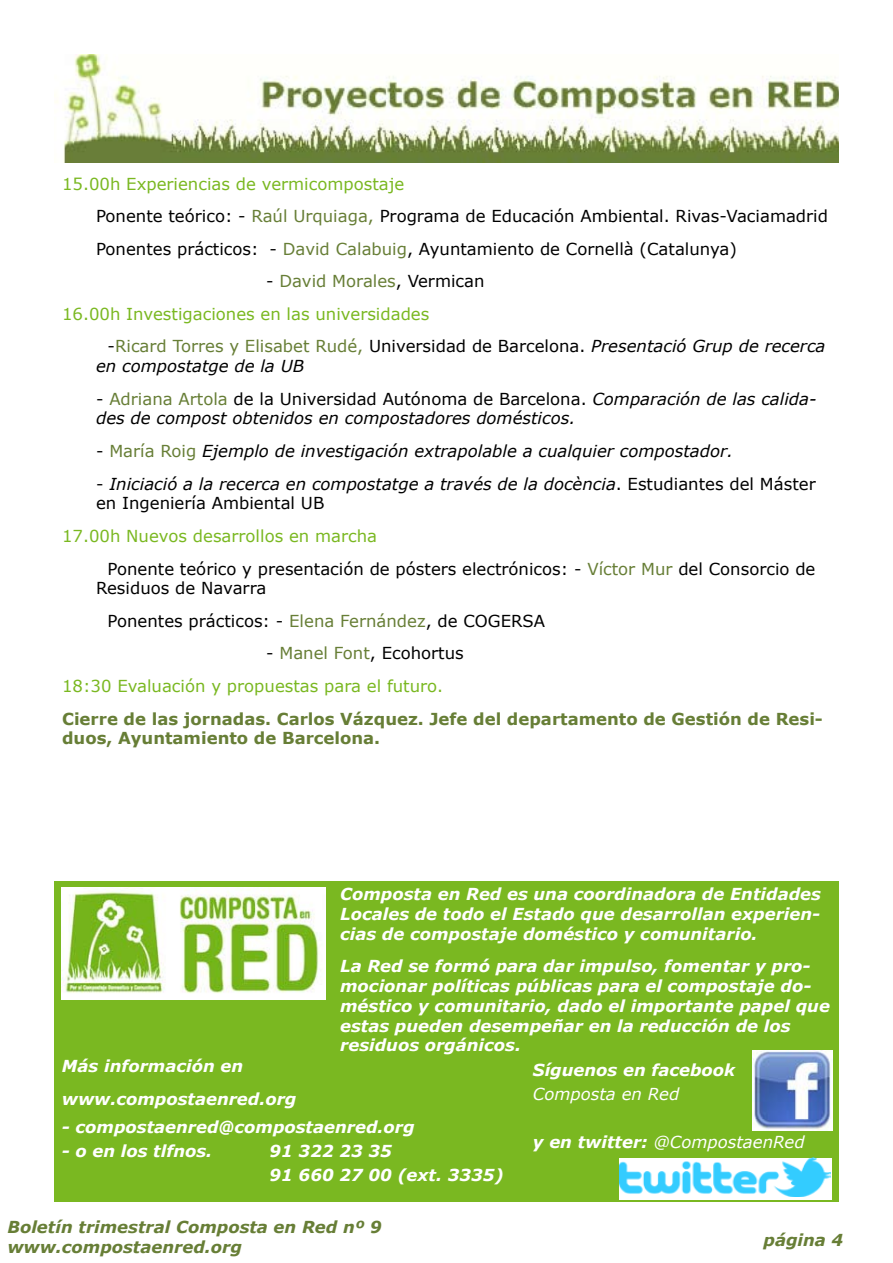
<style>
.page{position:relative;width:893px;height:1263px;background:#fff}
.page>*{position:absolute;margin:0;border:0;box-sizing:border-box;transform-origin:0 0}
.t1{font:italic 700 16.5px/19.8px "Verdana";color:#fff}
.t2{font:italic 16.5px/19.8px "Verdana";color:#000}
.t3{font:16.5px/32.5px "Verdana";color:#000}
.t4{font:16.5px/32.5px "Verdana";color:#7ab821}
.t5{font:700 16.5px/19.8px "Verdana";color:#677e36}
.t6{font:italic 700 16.5px/19.8px "Verdana";color:#677e36}
.t7{font:italic 16.5px "Verdana";color:#fff}
.s1{color:#7ab821}
.s2{color:#677e36}
.s3{color:#000}
.s4{font-style:normal}
.s5{font-style:normal;color:#677e36}
.s6{font-weight:700}
</style>
<div class="page">
<img style="left:54px;top:54px;width:785px;height:108px">
<div style="left:54px;top:881px;width:785px;height:320px;background:#7ab821"></div>
<img style="left:61px;top:888px;width:264px;height:111px">
<img style="left:753px;top:1050px;width:80px;height:80px">
<div style="left:619px;top:1158px;width:213px;height:41px;background:#fff"></div>
<img style="left:620px;top:1157px;width:211px;height:39px">
<p class="t3" style="left:96px;top:167px;width:733px;text-indent:-34px"><span class="s1">15.00h Experiencias de vermicompostaje<br></span>Ponente teórico: - <span class="s2">Raúl Urquiaga,</span> Programa de Educación Ambiental. Rivas-Vaciamadrid<br>Ponentes prácticos: - <span class="s2">David Calabuig</span>, Ayuntamiento de Cornellà (Catalunya)</p>
<p class="t4" style="left:62px;top:264px;width:424px;text-indent:204px"><span class="s3">-</span> <span class="s2">David Morales</span><span class="s3">, Vermican<br></span>16.00h Investigaciones en las universidades</p>
<p class="t2" style="left:96px;top:336px;width:731px;text-indent:11px"><span class="s4">-</span><span class="s5">Ricard Torres y Elisabet Rudé,</span> <span class="s4">Universidad de Barcelona.</span> Presentació Grup de recerca en compostatge de la UB</p>
<p class="t2" style="left:96px;top:388px;width:722px"><span class="s4">-</span> <span class="s5">Adriana Artola</span> <span class="s4">de la Universidad Autónoma de Barcelona.</span> Comparación de las calida&shy;des de compost obtenidos en compostadores domésticos.</p>
<p class="t2" style="left:96px;top:441px;width:639px"><span class="s4">-</span> <span class="s5">María Roig</span> Ejemplo de investigación extrapolable a cualquier compostador.</p>
<p class="t2" style="left:96px;top:473px;width:721px"><span class="s4">-</span> Iniciació a la recerca en compostatge a través de la docència<span class="s4">. Estudiantes del Máster en Ingeniería Ambiental UB</span></p>
<p class="t3" style="left:108px;top:519px;width:709px;text-indent:-46px"><span class="s1">17.00h Nuevos desarrollos en marcha<br></span>Ponente teórico y presentación de pósters electrónicos: - <span class="s2">Víctor Mur</span> del Consorcio de</p>
<p class="t3" style="left:108px;top:571px;width:439px;text-indent:-11px">Residuos de Navarra<br>Ponentes prácticos: - <span class="s2">Elena Fernández</span>, de COGERSA</p>
<p class="t4" style="left:62px;top:637px;width:403px;text-indent:204px"><span class="s3">-</span> <span class="s2">Manel Font</span><span class="s3">, Ecohortus<br></span>18:30 Evaluación y propuestas para el futuro.</p>
<p class="t5" style="left:62px;top:708px;width:762px">Cierre de las jornadas. Carlos Vázquez. Jefe del departamento de Gestión de Resi&shy;duos, Ayuntamiento de Barcelona.</p>
<p class="t1" style="left:340px;top:883px;width:482px;text-align:justify">Composta en Red es una coordinadora de Entidades Locales de todo el Estado que desarrollan experien&shy;cias de compostaje doméstico y comunitario.</p>
<p class="t1" style="left:340px;top:956px;width:491px">La Red se formó para dar impulso, fomentar y pro&shy;mocionar políticas públicas para el compostaje do&shy;méstico y comunitario, dado el importante papel que estas pueden desempeñar en la reducción de los residuos orgánicos.</p>
<p class="t1" style="left:62px;top:1049px;width:236px;line-height:32.5px">Más información en www.compostaenred.org</p>
<p class="t1" style="left:62px;top:1116px;width:354px">- compostaenred@compostaenred.org</p>
<p class="t1" style="left:62px;top:1141px;width:152px">- o en los tlfnos.</p>
<p class="t1" style="left:269px;top:1138px;width:236px;line-height:24px">91 322 23 35<br>91 660 27 00 (ext. 3335)</p>
<p class="t6" style="left:7px;top:1216px;width:376px">Boletín trimestral Composta en Red nº 9 www.compostaenred.org</p>
<p class="t1" style="left:533px;top:1059px;width:204px">Síguenos en facebook</p>
<p class="t7" style="left:533px;top:1083px;width:148px">Composta en Red</p>
<p class="t7" style="left:533px;top:1131px;width:273px"><span class="s6">y en twitter:</span> @CompostaenRed</p>
<p class="t6" style="left:763px;top:1229px;width:81px">página 4</p>
</div>
